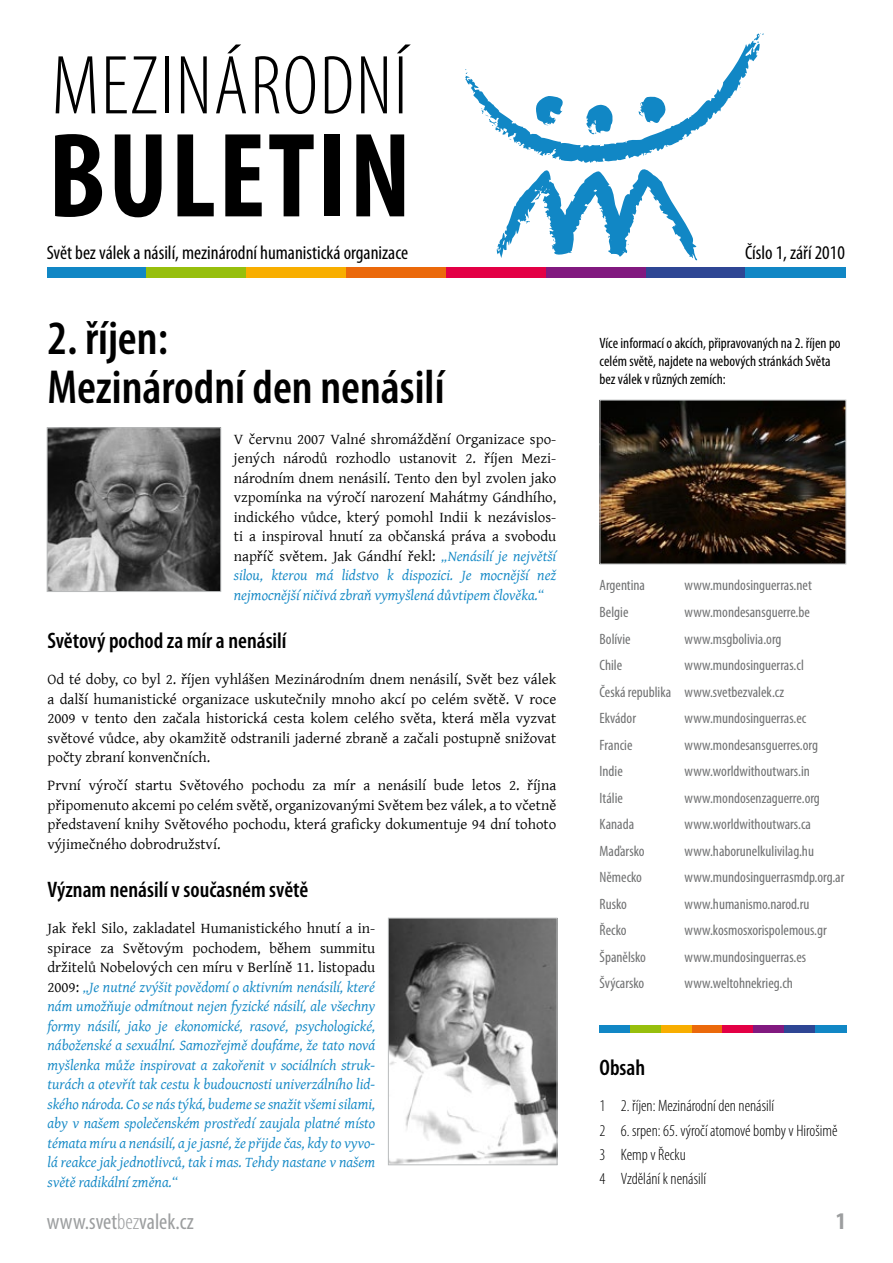
<style>
.page{position:relative;width:893px;height:1263px;background:#fff}
.page>*{position:absolute;margin:0;border:0;box-sizing:border-box;transform-origin:0 0}
.t1{font:700 condensed 121.5px "Myriad Pro";letter-spacing:.02em;color:#000}
.t2{font:300 condensed 84.45px "Myriad Pro";letter-spacing:.02em;color:#000}
.t3{font:600 condensed 48px/49.5px "Myriad Pro";color:#000}
.t4{font:700 condensed 24px "Myriad Pro";color:#9c9e9f}
.t5{font:600 condensed 22.5px "Myriad Pro";color:#000}
.t6{font:condensed 22.5px "Myriad Pro";color:#9c9e9f}
.Title_-_issue{font:condensed 19.5px "Myriad Pro";color:#000}
.t7{font:300 condensed 16.5px "Myriad Pro";color:#000}
.Paragraph_-_size_1{font:15px/19.5px "Gentium";color:#000;text-align:justify}
.Paragraph_-_size_1-2{font:italic 15px/19.5px "Gentium";color:#1187c5;text-align:justify}
.List_of_websites{font:condensed 15px "Myriad Pro";color:#707172}
.t8{font:condensed 15px/18px "Myriad Pro";color:#000}
.s1{font-style:italic;color:#1187c5}
.s2{font-style:normal;color:#000}
.s3{font-weight:300}
</style>
<div class="page">
<svg style="left:465px;top:33px;width:299px;height:228px"></svg>
<div style="left:47px;top:267px;width:100px;height:11px;background:#1187c5"></div>
<div style="left:147px;top:267px;width:100px;height:11px;background:#97bf0d"></div>
<div style="left:246px;top:267px;width:101px;height:11px;background:#f8ae00"></div>
<div style="left:346px;top:267px;width:101px;height:11px;background:#eb690b"></div>
<div style="left:446px;top:267px;width:101px;height:11px;background:#e30045"></div>
<div style="left:546px;top:267px;width:100px;height:11px;background:#81197f"></div>
<div style="left:646px;top:267px;width:100px;height:11px;background:#2e4694"></div>
<div style="left:746px;top:267px;width:100px;height:11px;background:#1187c5"></div>
<div style="left:600px;top:1025px;width:31px;height:8px;background:#1187c5"></div>
<div style="left:630px;top:1025px;width:31px;height:8px;background:#97bf0d"></div>
<div style="left:661px;top:1025px;width:31px;height:8px;background:#f8ae00"></div>
<div style="left:692px;top:1025px;width:31px;height:8px;background:#eb690b"></div>
<div style="left:723px;top:1025px;width:31px;height:8px;background:#e30045"></div>
<div style="left:754px;top:1025px;width:31px;height:8px;background:#81197f"></div>
<div style="left:784px;top:1025px;width:31px;height:8px;background:#2e4694"></div>
<div style="left:815px;top:1025px;width:31px;height:8px;background:#1187c5"></div>
<img style="left:49px;top:429px;width:170px;height:161px">
<div style="left:47px;top:427px;width:174px;height:165px;border:1px solid #b9bbbc"></div>
<img style="left:390px;top:920px;width:165px;height:243px">
<div style="left:388px;top:918px;width:169px;height:247px;border:1px solid #b9bbbc"></div>
<img style="left:602px;top:402px;width:242px;height:160px">
<p class="t2" style="left:51px;top:40px;width:358px">MEZINÁRODNÍ</p>
<p class="t1" style="left:48px;top:100px;width:364px">BULETIN</p>
<p class="Title_-_issue" style="left:47px;top:241px;width:363px">Svět bez válek a násilí, mezinárodní humanistická organizace</p>
<p class="Title_-_issue" style="left:745px;top:241px;width:101px">Číslo 1, září 2010</p>
<h1 class="t3" style="left:48px;top:314px;width:398px">2. říjen:<br>Mezinárodní den nenásilí</h1>
<p class="Paragraph_-_size_1" style="left:234px;top:428px;width:324px">V červnu 2007 Valné shromáždění Organizace spo&shy;jených národů rozhodlo ustanovit 2. říjen Mezi&shy;národním dnem nenásilí. Tento den byl zvolen jako vzpomínka na výročí narození Mahátmy Gándhího, indického vůdce, který pomohl Indii k nezávislos&shy;ti a inspiroval hnutí za občanská práva a svobodu napříč světem. Jak Gándhí řekl: <span class="s1">„Nenásilí je největší silou, kterou má lidstvo k dispozici. Je mocnější než nejmocnější ničivá zbraň vymyšlená důvtipem člověka.“</span></p>
<h3 class="t5" style="left:48px;top:628px;width:241px">Světový pochod za mír a nenásilí</h3>
<p class="Paragraph_-_size_1" style="left:48px;top:669px;width:510px">Od té doby, co byl 2. říjen vyhlášen Mezinárodním dnem nenásilí, Svět bez válek a další humanistické organizace uskutečnily mnoho akcí po celém světě. V roce 2009 v tento den začala historická cesta kolem celého světa, která měla vyzvat světové vůdce, aby okamžitě odstranili jaderné zbraně a začali postupně snižovat počty zbraní konvenčních.</p>
<p class="Paragraph_-_size_1" style="left:48px;top:775px;width:510px">První výročí startu Světového pochodu za mír a nenásilí bude letos 2. října připomenuto akcemi po celém světě, organizovanými Světem bez válek, a to včetně představení knihy Světového pochodu, která graficky dokumentuje 94 dní tohoto výjimečného dobrodružství.</p>
<h3 class="t5" style="left:48px;top:877px;width:262px">Význam nenásilí v současném světě</h3>
<p class="Paragraph_-_size_1-2" style="left:48px;top:918px;width:329px"><span class="s2">Jak řekl Silo, zakladatel Humanistického hnutí a in&shy;spirace za Světovým pochodem, během summitu držitelů Nobelových cen míru v Berlíně 11. listopadu 2009:</span> „Je nutné zvýšit povědomí o aktivním nenásilí, které nám umožňuje odmítnout nejen fyzické násilí, ale všechny formy násilí, jako je ekonomické, rasové, psychologické, náboženské a sexuální. Samozřejmě doufáme, že tato nová myšlenka může inspirovat a zakořenit v sociálních struk&shy;turách a otevřít tak cestu k budoucnosti univerzálního lid&shy;ského národa. Co se nás týká, budeme se snažit všemi silami, aby v našem společenském prostředí zaujala platné místo témata míru a nenásilí, a je jasné, že přijde čas, kdy to vyvo&shy;lá reakce jak jednotlivců, tak i mas. Tehdy nastane v našem světě radikální změna.“</p>
<p class="t8" style="left:600px;top:334px;width:243px">Více informací o akcích, připravovaných na 2. říjen po celém světě, najdete na webových stránkách Světa bez válek v různých zemích:</p>
<p class="List_of_websites" style="left:600px;top:576px;width:47px">Argentina</p>
<p class="List_of_websites" style="left:685px;top:576px;width:129px">www.mundosinguerras.net</p>
<p class="List_of_websites" style="left:600px;top:603px;width:30px">Belgie</p>
<p class="List_of_websites" style="left:685px;top:603px;width:127px">www.mondesansguerre.be</p>
<p class="List_of_websites" style="left:600px;top:629px;width:33px">Bolívie</p>
<p class="List_of_websites" style="left:685px;top:629px;width:98px">www.msgbolivia.org</p>
<p class="List_of_websites" style="left:600px;top:656px;width:24px">Chile</p>
<p class="List_of_websites" style="left:685px;top:656px;width:121px">www.mundosinguerras.cl</p>
<p class="List_of_websites" style="left:600px;top:682px;width:186px">Česká republika www.svetbezvalek.cz</p>
<p class="List_of_websites" style="left:600px;top:709px;width:38px">Ekvádor</p>
<p class="List_of_websites" style="left:685px;top:709px;width:123px">www.mundosinguerras.ec</p>
<p class="List_of_websites" style="left:600px;top:735px;width:34px">Francie</p>
<p class="List_of_websites" style="left:685px;top:735px;width:135px">www.mondesansguerres.org</p>
<p class="List_of_websites" style="left:600px;top:762px;width:25px">Indie</p>
<p class="List_of_websites" style="left:685px;top:762px;width:127px">www.worldwithoutwars.in</p>
<p class="List_of_websites" style="left:600px;top:788px;width:25px">Itálie</p>
<p class="List_of_websites" style="left:685px;top:788px;width:137px">www.mondosenzaguerre.org</p>
<p class="List_of_websites" style="left:600px;top:815px;width:36px">Kanada</p>
<p class="List_of_websites" style="left:685px;top:815px;width:128px">www.worldwithoutwars.ca</p>
<p class="List_of_websites" style="left:600px;top:841px;width:46px">Maďarsko</p>
<p class="List_of_websites" style="left:685px;top:841px;width:131px">www.haborunelkulivilag.hu</p>
<p class="List_of_websites" style="left:600px;top:868px;width:44px">Německo</p>
<p class="List_of_websites" style="left:685px;top:868px;width:161px">www.mundosinguerrasmdp.org.ar</p>
<p class="List_of_websites" style="left:600px;top:894px;width:29px">Rusko</p>
<p class="List_of_websites" style="left:685px;top:894px;width:126px">www.humanismo.narod.ru</p>
<p class="List_of_websites" style="left:600px;top:921px;width:28px">Řecko</p>
<p class="List_of_websites" style="left:685px;top:921px;width:144px">www.kosmosxorispolemous.gr</p>
<p class="List_of_websites" style="left:600px;top:947px;width:48px">Španělsko</p>
<p class="List_of_websites" style="left:685px;top:947px;width:123px">www.mundosinguerras.es</p>
<p class="List_of_websites" style="left:600px;top:974px;width:46px">Švýcarsko</p>
<p class="List_of_websites" style="left:685px;top:974px;width:110px">www.weltohnekrieg.ch</p>
<h3 class="t5" style="left:600px;top:1055px;width:47px">Obsah</h3>
<p class="t7" style="left:600px;top:1097px;width:176px">1 2. říjen: Mezinárodní den nenásilí</p>
<p class="t7" style="left:600px;top:1121px;width:239px">2 6. srpen: 65. výročí atomové bomby v Hirošimě</p>
<p class="t7" style="left:600px;top:1145px;width:88px">3 Kemp v Řecku</p>
<p class="t7" style="left:600px;top:1169px;width:108px">4 Vzdělání k nenásilí</p>
<p class="t6" style="left:47px;top:1208px;width:149px">www.svet<span class="s3">bez</span>valek.cz</p>
<p class="t4" style="left:836px;top:1206px;width:12px">1</p>
</div>
